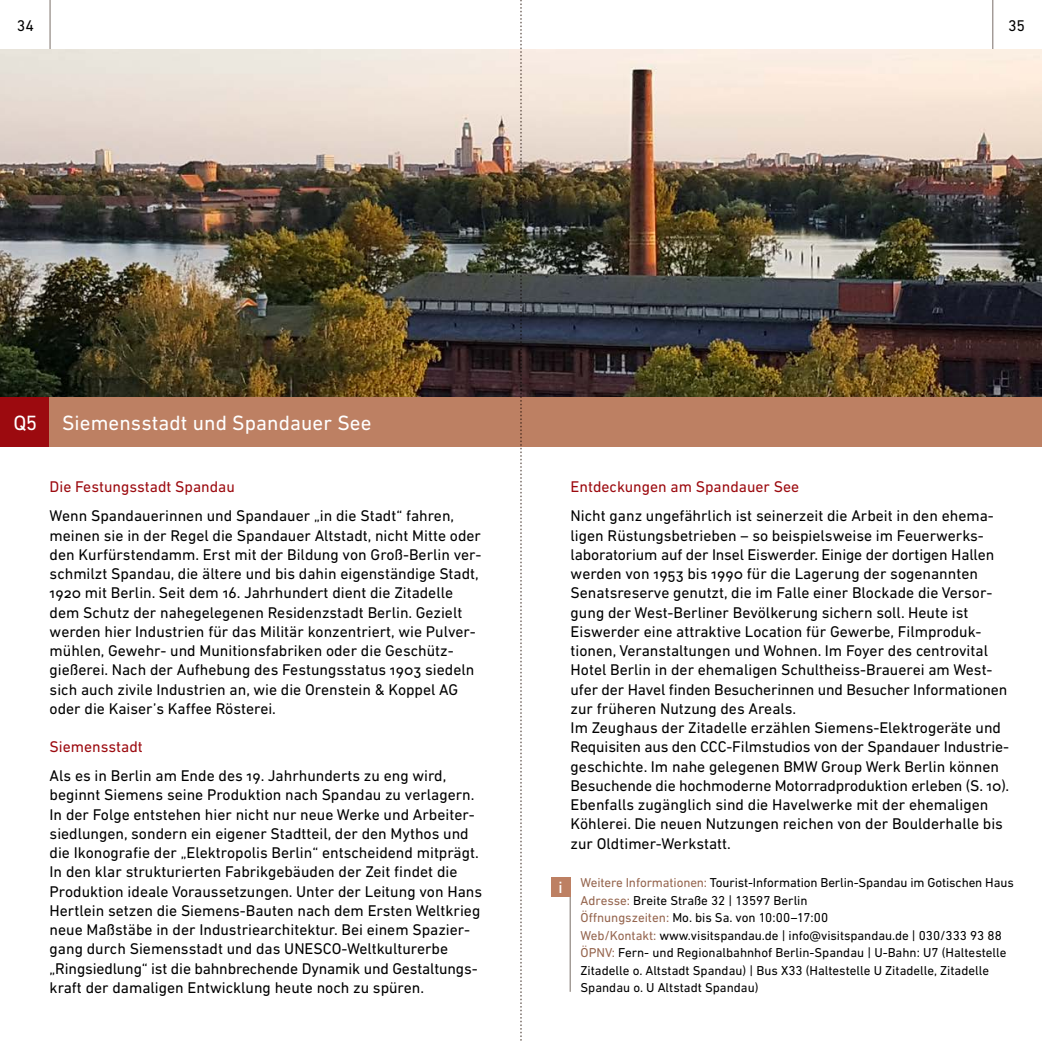
<style>
.page{position:relative;width:1042px;height:1042px;background:#fff}
.page>*{position:absolute;margin:0;border:0;box-sizing:border-box;transform-origin:0 0}
.t1{font:21px "DIN Next LT Pro";letter-spacing:.005em;color:#fff}
.t2{font:15.75px/19.2px "DIN Next LT Pro";color:#000}
.t3{font:15.75px "DIN Next LT Pro";color:#9c0a0f}
.t4{font:13.12px/17.5px "DIN Next LT Pro";color:#000}
.s1{font-family:"DINOT";font-weight:500;font-size:15.75px;color:#fff}
.s2{color:#95654e}
</style>
<div class="page">
<hr style="left:992px;top:0;width:1px;height:50px;background:#796e68">
<hr style="left:50px;top:0;width:1px;height:50px;background:#796e68">
<hr style="left:570px;top:877px;width:1px;height:115px;background:#796e68">
<div style="left:551px;top:877px;width:19px;height:20px;background:#bd8063"></div>
<div style="left:0;top:397px;width:50px;height:49px;background:#9c0a0f"></div>
<div style="left:50px;top:397px;width:992px;height:49px;background:#bd8063"></div>
<img style="left:0;top:50px;width:1042px;height:347px">
<svg style="left:520px;top:0;width:2px;height:1041px"></svg>
<p class="t2" style="left:17px;top:16px;width:19px">34</p>
<p class="t2" style="left:1008px;top:16px;width:18px">35</p>
<h1 class="t1" style="left:14px;top:410px;width:359px">Q5 Siemensstadt und Spandauer See</h1>
<p class="t3" style="left:50px;top:478px;width:187px">Die Festungsstadt Spandau</p>
<p class="t2" style="left:50px;top:506px;width:433px">Wenn Spandauerinnen und Spandauer „in die Stadt“ fahren, meinen sie in der Regel die Spandauer Altstadt, nicht Mitte oder den Kurfürstendamm. Erst mit der Bildung von Groß-Berlin ver&shy;schmilzt Spandau, die ältere und bis dahin eigenständige Stadt, 1920 mit Berlin. Seit dem 16. Jahrhundert dient die Zitadelle dem Schutz der nahegelegenen Residenzstadt Berlin. Gezielt werden hier Industrien für das Militär konzentriert, wie Pulver&shy;mühlen, Gewehr- und Munitionsfabriken oder die Geschütz&shy;gießerei. Nach der Aufhebung des Festungsstatus 1903 siedeln sich auch zivile Industrien an, wie die Orenstein &amp; Koppel AG oder die Kaiser’s Kaffee Rösterei.</p>
<p class="t3" style="left:50px;top:738px;width:95px">Siemensstadt</p>
<p class="t2" style="left:50px;top:766px;width:434px">Als es in Berlin am Ende des 19. Jahrhunderts zu eng wird, beginnt Siemens seine Produktion nach Spandau zu verlagern.<br>In der Folge entstehen hier nicht nur neue Werke und Arbeiter&shy;siedlungen, sondern ein eigener Stadtteil, der den Mythos und die Ikonografie der „Elektropolis Berlin“ entscheidend mitprägt.<br>In den klar strukturierten Fabrikgebäuden der Zeit findet die Produktion ideale Voraussetzungen. Unter der Leitung von Hans Hertlein setzen die Siemens-Bauten nach dem Ersten Weltkrieg neue Maßstäbe in der Industriearchitektur. Bei einem Spazier&shy;gang durch Siemensstadt und das UNESCO-Weltkulturerbe „Ringsiedlung“ ist die bahnbrechende Dynamik und Gestaltungs&shy;kraft der damaligen Entwicklung heute noch zu spüren.</p>
<p class="t3" style="left:570px;top:478px;width:230px">Entdeckungen am Spandauer See</p>
<p class="t2" style="left:570px;top:506px;width:440px">Nicht ganz ungefährlich ist seinerzeit die Arbeit in den ehema&shy;ligen Rüstungsbetrieben – so beispielsweise im Feuerwerks&shy;laboratorium auf der Insel Eiswerder. Einige der dortigen Hallen werden von 1953 bis 1990 für die Lagerung der sogenannten Senatsreserve genutzt, die im Falle einer Blockade die Versor&shy;gung der West--Berliner Bevölkerung sichern soll. Heute ist Eiswerder eine attraktive Location für Gewerbe, Filmproduk&shy;tionen, Veranstaltungen und Wohnen. Im Foyer des centrovital Hotel Berlin in der ehemaligen Schultheiss-Brauerei am West&shy;ufer der Havel finden Besucherinnen und Besucher Informationen zur früheren Nutzung des Areals.<br>Im Zeughaus der Zitadelle erzählen Siemens-Elektrogeräte und Requisiten aus den CCC-Filmstudios von der Spandauer Industrie&shy;geschichte. Im nahe gelegenen BMW Group Werk Berlin können Besuchende die hochmoderne Motorradproduktion erleben (S. 10).<br>Ebenfalls zugänglich sind die Havelwerke mit der ehemaligen Köhlerei. Die neuen Nutzungen reichen von der Boulderhalle bis zur Oldtimer-Werkstatt.</p>
<p class="t4" style="left:580px;top:874px;width:435px;text-indent:-22px"><span class="s1">i</span> <span class="s2">Weitere Informationen:</span> Tourist-Information Berlin-Spandau im Gotischen Haus <span class="s2">Adresse:</span> Breite Straße 32 | 13597 Berlin<br><span class="s2">Öffnungszeiten:</span> Mo. bis Sa. von 10:00–17:00<br><span class="s2">Web/Kontakt:</span> www.visitspandau.de | info@visitspandau.de | 030/333 93 88<br><span class="s2">ÖPNV:</span> Fern- und Regionalbahnhof Berlin-Spandau | U-Bahn: U7 (Haltestelle Zitadelle o. Altstadt Spandau) | Bus X33 (Haltestelle U Zitadelle, Zitadelle Spandau o. U Altstadt Spandau)</p>
</div>
